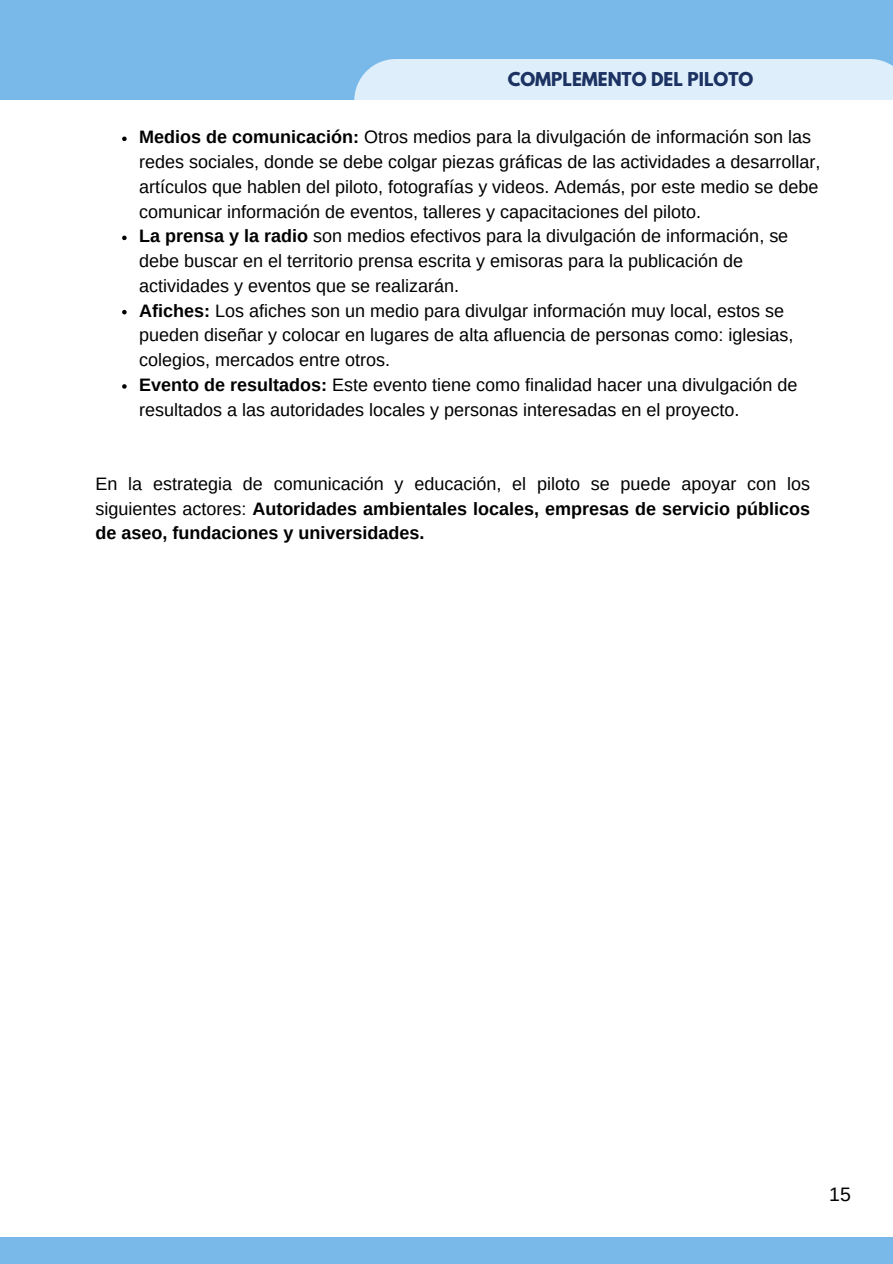
<style>
.page{position:relative;width:893px;height:1264px;background:#fff}
.page>*{position:absolute;margin:0;border:0;box-sizing:border-box;transform-origin:0 0}
.t1{font:19.5px "Arimo";color:#000}
.t2{font:18px/24.8px "Arimo";color:#000}
.t3{font:700 18px/24.8px "Arimo";color:#000;text-align:justify}
.t4{font:700 16.95px "League Spartan";color:#1c3262}
.s1{font-weight:700}
.s2{font-weight:400}
</style>
<div class="page">
<div style="left:0;top:1236px;width:892px;height:27px;background:#79b9e9"></div>
<div style="left:0;top:0;width:892px;height:82px;background:#79b9e9"></div>
<div style="left:0;top:18px;width:892px;height:82px;background:#79b9e9"></div>
<div style="left:354px;top:59px;width:538px;height:41px;background:#deeefa"></div>
<svg style="left:122px;top:137px;width:5px;height:4px"></svg>
<svg style="left:122px;top:236px;width:5px;height:4px"></svg>
<svg style="left:122px;top:310px;width:5px;height:4px"></svg>
<svg style="left:122px;top:384px;width:5px;height:5px"></svg>
<p class="t4" style="left:507px;top:71px;width:247px">COMPLEMENTO DEL PILOTO</p>
<p class="t2" style="left:139px;top:125px;width:682px"><span class="s1">Medios de comunicación:</span> Otros medios para la divulgación de información son las redes sociales, donde se debe colgar piezas gráficas de las actividades a desarrollar, artículos que hablen del piloto, fotografías y videos. Además, por este medio se debe comunicar información de eventos, talleres y capacitaciones del piloto.<br><span class="s1">La prensa y la radio</span> son medios efectivos para la divulgación de información, se debe buscar en el territorio prensa escrita y emisoras para la publicación de actividades y eventos que se realizarán.<br><span class="s1">Afiches:</span> Los afiches son un medio para divulgar información muy local, estos se pueden diseñar y colocar en lugares de alta afluencia de personas como: iglesias, colegios, mercados entre otros.<br><span class="s1">Evento de resultados:</span> Este evento tiene como finalidad hacer una divulgación de resultados a las autoridades locales y personas interesadas en el proyecto.</p>
<p class="t3" style="left:95px;top:471px;width:716px"><span class="s2">En la estrategia de comunicación y educación, el piloto se puede apoyar con los siguientes actores:</span> Autoridades ambientales locales, empresas de servicio públicos de aseo, fundaciones y universidades.</p>
<p class="t1" style="left:829px;top:1183px;width:23px">15</p>
</div>
